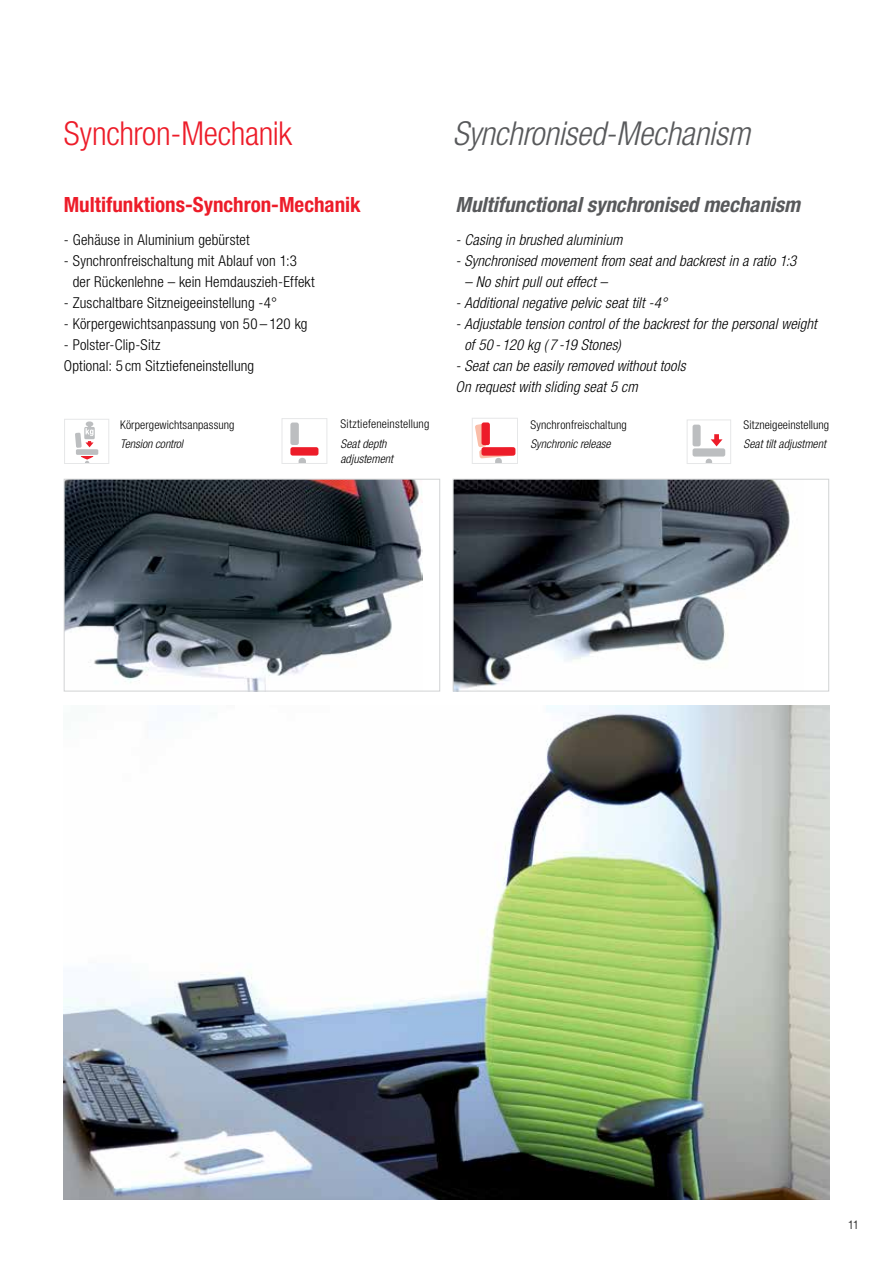
<style>
.page{position:relative;width:893px;height:1263px;background:#fff}
.page>*{position:absolute;margin:0;border:0;box-sizing:border-box;transform-origin:0 0}
.t1{font:italic 300 condensed 33px "Helvetica Neue LT";letter-spacing:-.005em;color:#58595b}
.t2{font:300 condensed 33px "Helvetica Neue LT";letter-spacing:-.01em;color:#ed1c29}
.t3{font:italic 700 condensed 21px "Helvetica Neue LT";color:#58595b}
.t4{font:700 condensed 21px "Helvetica Neue LT";color:#ed1c29}
.t5{font:italic 300 condensed 15px/21px "Helvetica Neue LT";letter-spacing:.01em;color:#000}
.t6{font:300 condensed 15px/21px "Helvetica Neue LT";letter-spacing:.01em;color:#000}
.t7{font:300 condensed 12px "Helvetica Neue LT";letter-spacing:.01em;color:#000}
.t8{font:italic 300 condensed 12px/15px "Helvetica Neue LT";letter-spacing:.005em;color:#000}
</style>
<div class="page">
<img style="left:66px;top:481px;width:356px;height:208px">
<div style="left:64px;top:479px;width:376px;height:212px;border:1px solid #d1d3d4"></div>
<img style="left:455px;top:481px;width:335px;height:208px">
<div style="left:453px;top:479px;width:376px;height:212px;border:1px solid #d1d3d4"></div>
<svg style="left:81px;top:456px;width:12px;height:6px"></svg>
<svg style="left:75px;top:421px;width:20px;height:27px"></svg>
<div style="left:76px;top:449px;width:22px;height:6px;background:#bcbec0"></div>
<div style="left:64px;top:419px;width:45px;height:45px;border:1px solid #e6e7e8"></div>
<svg style="left:472px;top:418px;width:46px;height:46px"></svg>
<svg style="left:711px;top:434px;width:11px;height:12px"></svg>
<svg style="left:706px;top:459px;width:6px;height:3px"></svg>
<div style="left:693px;top:425px;width:8px;height:21px;background:#bcbec0;border-radius:2px"></div>
<div style="left:693px;top:448px;width:32px;height:9px;background:#bcbec0;border-radius:2px"></div>
<div style="left:687px;top:419px;width:44px;height:45px;border:1px solid #e6e7e8"></div>
<svg style="left:299px;top:458px;width:7px;height:4px"></svg>
<div style="left:281px;top:418px;width:46px;height:46px;border:1px solid #e6e7e8"></div>
<div style="left:290px;top:422px;width:9px;height:23px;background:#bcbec0;border-radius:2px"></div>
<div style="left:290px;top:447px;width:28px;height:9px;background:#ed1c29;border-radius:2px"></div>
<img style="left:64px;top:706px;width:765px;height:493px">
<h1 class="t2" style="left:64px;top:114px;width:230px">Synchron-Mechanik</h1>
<h1 class="t1" style="left:453px;top:114px;width:299px">Synchronised-Mechanism</h1>
<h2 class="t4" style="left:64px;top:191px;width:298px">Multifunktions-Synchron-Mechanik</h2>
<p class="t6" style="left:64px;top:230px;width:187px">- Gehäuse in Aluminium gebürstet</p>
<p class="t6" style="left:73px;top:251px;width:244px;text-indent:-9px">- Synchronfreischaltung mit Ablauf von 1:3 der Rückenlehne – kein Hemdauszieh-Effekt</p>
<p class="t6" style="left:64px;top:293px;width:215px">- Zuschaltbare Sitzneigeeinstellung -4°</p>
<p class="t6" style="left:64px;top:314px;width:245px">- Körpergewichtsanpassung von 50 – 120 kg</p>
<p class="t6" style="left:64px;top:335px;width:192px">- Polster-Clip-Sitz<br>Optional: 5 cm Sitztiefeneinstellung</p>
<p class="t7" style="left:120px;top:418px;width:116px">Körpergewichtsanpassung</p>
<p class="t8" style="left:120px;top:437px;width:65px">Tension control</p>
<p class="t7" style="left:340px;top:417px;width:90px">Sitztiefeneinstellung</p>
<p class="t8" style="left:340px;top:436px;width:54px">Seat depth adjustement</p>
<h2 class="t3" style="left:455px;top:191px;width:346px">Multifunctional synchronised mechanism</h2>
<p class="t5" style="left:455px;top:230px;width:169px">- Casing in brushed aluminium</p>
<p class="t5" style="left:455px;top:251px;width:342px">- Synchronised movement from seat and backrest in a ratio 1:3</p>
<p class="t5" style="left:464px;top:272px;width:145px">– No shirt pull out effect –</p>
<p class="t5" style="left:455px;top:293px;width:213px">- Additional negative pelvic seat tilt -4°</p>
<p class="t5" style="left:464px;top:314px;width:354px;text-indent:-9px">- Adjustable tension control of the backrest for the personal weight of 50 - 120 kg ( 7 -19 Stones)</p>
<p class="t5" style="left:455px;top:356px;width:231px">- Seat can be easily removed without tools<br>On request with sliding seat 5 cm</p>
<p class="t7" style="left:530px;top:418px;width:98px">Synchronfreischaltung</p>
<p class="t8" style="left:530px;top:437px;width:82px">Synchronic release</p>
<p class="t7" style="left:743px;top:418px;width:87px">Sitzneigeeinstellung</p>
<p class="t8" style="left:743px;top:437px;width:84px">Seat tilt adjustment</p>
<p class="t7" style="left:848px;top:1218px;width:12px">11</p>
</div>
